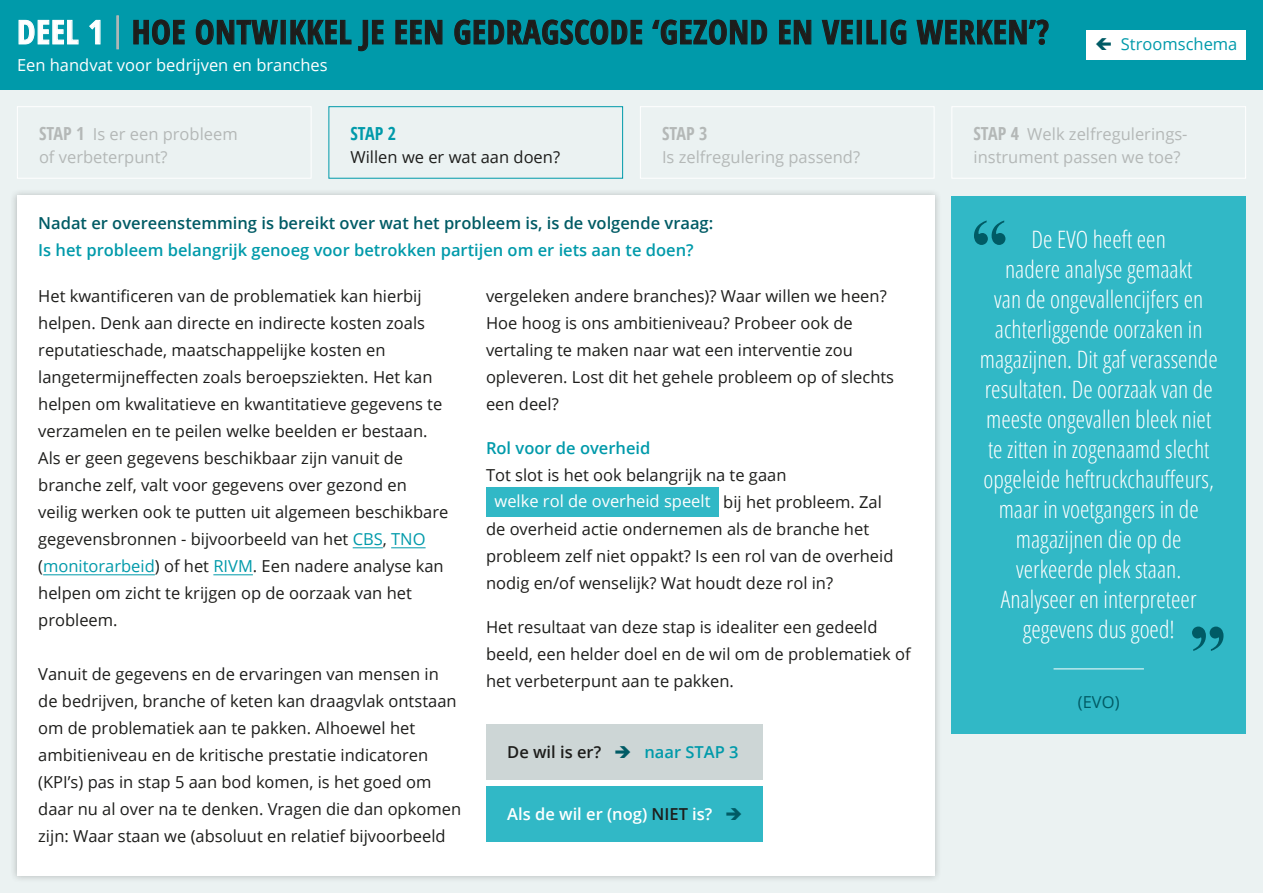
<style>
.page{position:relative;width:1263px;height:893px;background:#ebf2f2}
.page>*{position:absolute;margin:0;border:0;box-sizing:border-box;transform-origin:0 0}
.t1{font:700 75px "Times New Roman";color:#005b65}
.t2{font:700 condensed 33px "Open Sans";letter-spacing:.02em;color:#1d1d1b}
.t3{font:300 condensed 24px/30px "Open Sans";color:#fff;text-align:center}
.t4{font:700 condensed 18px "Open Sans";color:#009aaa}
.t5{font:700 condensed 18px "Open Sans";color:#b4b8b7}
.t6{font:16.5px/27px "Open Sans";color:#1d1d1b}
.t7{font:16.5px/22.5px "Open Sans";color:#b4b8b7}
.t8{font:600 16.5px "Open Sans";color:#009aaa}
.t9{font:16.5px "Open Sans";color:#fff}
.t10{font:600 16.5px "Open Sans";color:#005b65}
.t11{font:600 16.5px "Open Sans";color:#fff}
.t12{font:600 16.5px "Open Sans";color:#1d1d1b}
.t13{font:16.5px "Open Sans";color:#009aaa}
.t14{font:16.5px "Open Sans";color:#005b65}
.s1{color:#fff}
.s2{font-weight:300;color:#b4b8b7}
.s3{font-weight:700;font-stretch:condensed;font-size:18px}
.s4{color:#009aaa}
.s5{color:#1d1d1b}
.s6{color:#005b65}
</style>
<div class="page">
<div style="left:0;top:0;width:1263px;height:89px;background:#009aaa"></div>
<svg style="left:18px;top:19px;width:61px;height:26px"></svg>
<svg style="left:89px;top:19px;width:12px;height:26px"></svg>
<div style="left:116px;top:15px;width:3px;height:34px;border:1px solid #b4b8b7"></div>
<svg style="left:133px;top:19px;width:52px;height:26px"></svg>
<svg style="left:195px;top:19px;width:83px;height:26px"></svg>
<div style="left:281px;top:20px;width:5px;height:24px;border:1px solid #1d1d1b"></div>
<svg style="left:290px;top:19px;width:62px;height:26px"></svg>
<svg style="left:358px;top:19px;width:26px;height:33px"></svg>
<svg style="left:395px;top:19px;width:48px;height:26px"></svg>
<svg style="left:454px;top:19px;width:189px;height:26px"></svg>
<svg style="left:652px;top:19px;width:116px;height:26px"></svg>
<svg style="left:779px;top:19px;width:33px;height:26px"></svg>
<svg style="left:821px;top:19px;width:32px;height:26px"></svg>
<div style="left:857px;top:20px;width:5px;height:24px;border:1px solid #1d1d1b"></div>
<svg style="left:866px;top:19px;width:12px;height:26px"></svg>
<div style="left:881px;top:20px;width:5px;height:24px;border:1px solid #1d1d1b"></div>
<svg style="left:890px;top:19px;width:17px;height:26px"></svg>
<svg style="left:916px;top:19px;width:133px;height:26px"></svg>
<div style="left:10px;top:188px;width:932px;height:695px;background:#1d1d1b;opacity:.25"></div>
<div style="left:17px;top:196px;width:917px;height:680px;background:#fff"></div>
<div style="left:951px;top:196px;width:295px;height:537px;background:#31b8c6"></div>
<hr style="left:353px;top:547px;width:30px;height:1px;background:#009aaa">
<hr style="left:391px;top:547px;width:35px;height:1px;background:#009aaa">
<hr style="left:43px;top:574px;width:112px;height:1px;background:#009aaa">
<hr style="left:213px;top:574px;width:40px;height:1px;background:#009aaa">
<div style="left:486px;top:487px;width:233px;height:30px;background:#31b8c6"></div>
<div style="left:486px;top:724px;width:276px;height:56px;background:#cdd6d6"></div>
<div style="left:486px;top:787px;width:276px;height:55px;background:#31b8c6"></div>
<div style="left:17px;top:106px;width:294px;height:73px;border:1px solid #fff"></div>
<div style="left:328px;top:106px;width:295px;height:73px;border:1px solid #009aaa"></div>
<div style="left:640px;top:106px;width:294px;height:73px;border:1px solid #fff"></div>
<div style="left:951px;top:106px;width:295px;height:73px;border:1px solid #fff"></div>
<hr style="left:1053px;top:668px;width:91px;height:1px;background:#fff">
<div style="left:1086px;top:30px;width:160px;height:30px;background:#fff"></div>
<h2 class="t2" style="left:17px;top:9px;width:1033px"><span class="s1">DEEL 1</span> <span class="s2">|</span> HOE ONTWIKKEL JE EEN GEDRAGSCODE ‘GEZOND EN VEILIG WERKEN’?</h2>
<p class="t9" style="left:17px;top:53px;width:312px">Een handvat voor bedrijven en branches</p>
<p class="t13" style="left:1121px;top:33px;width:118px">Stroomschema</p>
<p class="t7" style="left:39px;top:123px;width:200px"><span class="s3">STAP 1</span> Is er een probleem of verbeterpunt?</p>
<p class="t4" style="left:350px;top:121px;width:47px">STAP 2</p>
<p class="t6" style="left:350px;top:143px;width:211px">Willen we er wat aan doen?</p>
<p class="t5" style="left:662px;top:121px;width:47px">STAP 3</p>
<p class="t7" style="left:662px;top:145px;width:200px">Is zelfregulering passend?</p>
<p class="t10" style="left:38px;top:212px;width:676px">Nadat er overeenstemming is bereikt over wat het probleem is, is de volgende vraag:</p>
<p class="t8" style="left:38px;top:239px;width:657px">Is het probleem belangrijk genoeg voor betrokken partijen om er iets aan te doen?</p>
<p class="t6" style="left:38px;top:282px;width:412px">Het kwantificeren van de problematiek kan hierbij helpen. Denk aan directe en indirecte kosten zoals reputatieschade, maatschappelijke kosten en langetermijneffecten zoals beroepsziekten. Het kan helpen om kwalitatieve en kwantitatieve gegevens te verzamelen en te peilen welke beelden er bestaan.<br>Als er geen gegevens beschikbaar zijn vanuit de branche zelf, valt voor gegevens over gezond en veilig werken ook te putten uit algemeen beschikbare gegevensbronnen - bijvoorbeeld van het <span class="s4">CBS</span>, <span class="s4">TNO </span>(<span class="s4">monitorarbeid</span>) of het <span class="s4">RIVM</span>. Een nadere analyse kan helpen om zicht te krijgen op de oorzaak van het probleem.</p>
<p class="t6" style="left:38px;top:660px;width:424px">Vanuit de gegevens en de ervaringen van mensen in de bedrijven, branche of keten kan draagvlak ontstaan om de problematiek aan te pakken. Alhoewel het ambitieniveau en de kritische prestatie indicatoren (KPI’s) pas in stap 5 aan bod komen, is het goed om daar nu al over na te denken. Vragen die dan opkomen zijn: Waar staan we (absoluut en relatief bijvoorbeeld</p>
<p class="t6" style="left:486px;top:282px;width:410px">vergeleken andere branches)? Waar willen we heen?<br>Hoe hoog is ons ambitieniveau? Probeer ook de vertaling te maken naar wat een interventie zou opleveren. Lost dit het gehele probleem op of slechts een deel?</p>
<p class="t8" style="left:486px;top:436px;width:166px">Rol voor de overheid</p>
<p class="t6" style="left:486px;top:461px;width:302px">Tot slot is het ook belangrijk na te gaan</p>
<p class="t9" style="left:494px;top:490px;width:389px">welke rol de overheid speelt <span class="s5">bij het probleem. Zal</span></p>
<p class="t6" style="left:486px;top:515px;width:385px">de overheid actie ondernemen als de branche het</p>
<p class="t6" style="left:486px;top:542px;width:409px">probleem zelf niet oppakt? Is een rol van de overheid</p>
<p class="t6" style="left:486px;top:569px;width:349px">nodig en/of wenselijk? Wat houdt deze rol in?</p>
<p class="t6" style="left:486px;top:613px;width:426px">Het resultaat van deze stap is idealiter een gedeeld beeld, een helder doel en de wil om de problematiek of het verbeterpunt aan te pakken.</p>
<p class="t12" style="left:507px;top:741px;width:233px">De wil is er? <span class="s6">➔</span> <span class="s4">naar STAP 3</span></p>
<p class="t11" style="left:507px;top:802px;width:237px">Als de wil er (nog) <span class="s5">NIET</span> is? <span class="s6">➔</span></p>
<p class="t7" style="left:973px;top:123px;width:216px"><span class="s3">STAP 4</span> Welk zelfregulerings&shy;instrument passen we toe?</p>
<h1 class="t1" style="left:971px;top:194px;width:39px">“</h1>
<p class="t3" style="left:980px;top:223px;width:240px">De EVO heeft een<br>nadere analyse gemaakt<br>van de ongevallencijfers en achterliggende oorzaken in magazijnen. Dit gaf verassende resultaten. De oorzaak van de meeste ongevallen bleek niet te zitten in zogenaamd slecht opgeleide heftruckchauffeurs, maar in voetgangers in de magazijnen die op de verkeerde plek staan.<br>Analyseer en interpreteer gegevens dus goed!</p>
<h1 class="t1" style="left:1189px;top:600px;width:39px">”</h1>
<p class="t14" style="left:1078px;top:690px;width:43px">(EVO)</p>
</div>
